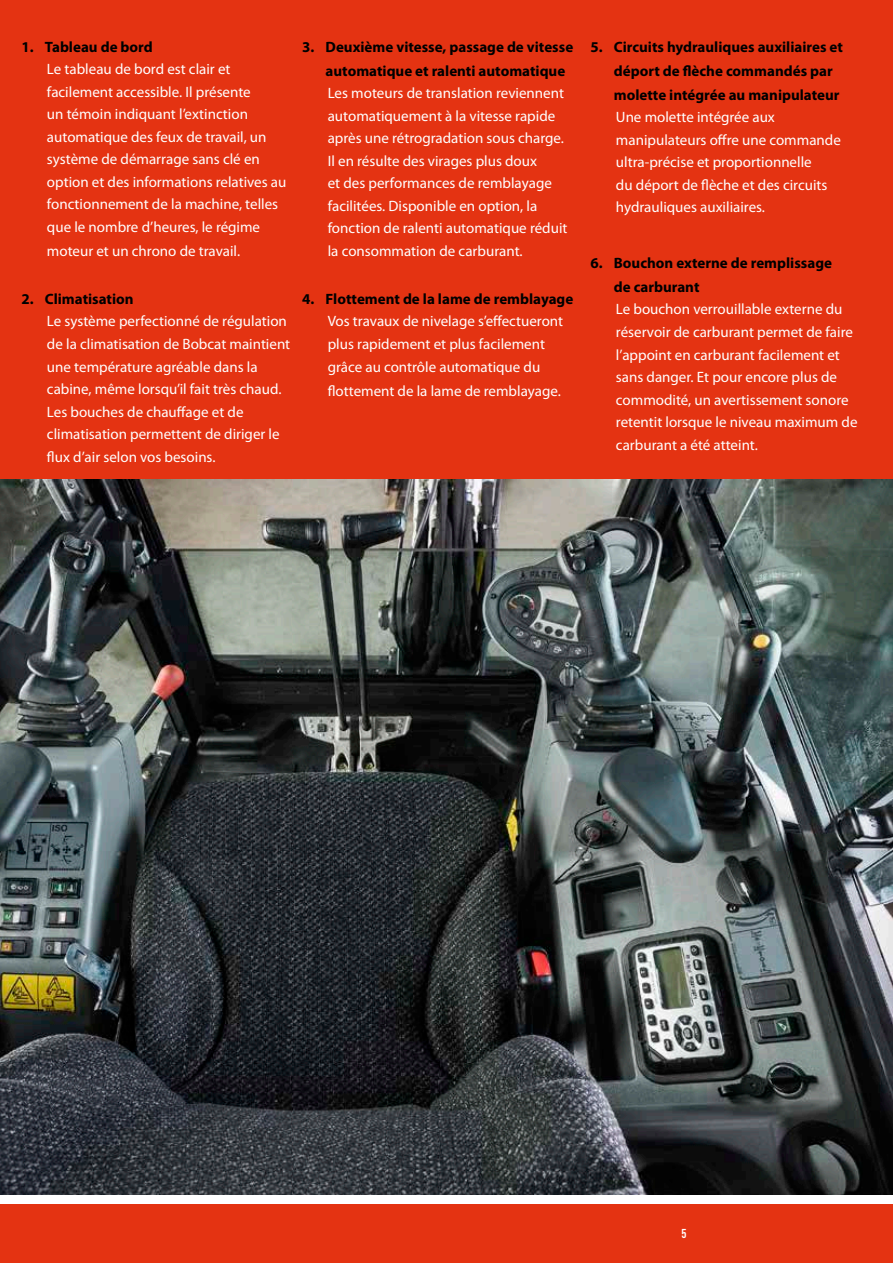
<style>
.page{position:relative;width:893px;height:1263px;background:#fff}
.page>*{position:absolute;margin:0;border:0;box-sizing:border-box;transform-origin:0 0}
.t1{font:15px/22.5px "Myriad Pro";color:#fff}
.t2{font:700 15px/24px "Myriad Pro";color:#000}
.t3{font:700 condensed 12.75px "DIN Pro";color:#fff}
</style>
<div class="page">
<div style="left:0;top:1204px;width:893px;height:59px;background:#e43312"></div>
<img style="left:0;top:479px;width:893px;height:715px">
<div style="left:0;top:0;width:893px;height:479px;background:#e43312"></div>
<p class="t2" style="left:21px;top:34px;width:133px">1. Tableau de bord</p>
<p class="t1" style="left:47px;top:58px;width:241px">Le tableau de bord est clair et facilement accessible. Il présente<br>un témoin indiquant l’extinction automatique des feux de travail, un système de démarrage sans clé en option et des informations relatives au fonctionnement de la machine, telles que le nombre d’heures, le régime</p>
<p class="t1" style="left:47px;top:239px;width:195px">moteur et un chrono de travail.</p>
<p class="t2" style="left:21px;top:286px;width:114px">2. Climatisation</p>
<p class="t1" style="left:47px;top:310px;width:245px">Le système perfectionné de régulation de la climatisation de Bobcat maintient une température agréable dans la cabine, même lorsqu’il fait très chaud.<br>Les bouches de chauffage et de climatisation permettent de diriger le flux d’air selon vos besoins.</p>
<p class="t2" style="left:326px;top:34px;width:249px;text-indent:-23px">3. Deuxième vitesse, passage de vitesse automatique et ralenti automatique</p>
<p class="t1" style="left:328px;top:82px;width:241px">Les moteurs de translation reviennent automatiquement à la vitesse rapide après une rétrogradation sous charge.<br>Il en résulte des virages plus doux<br>et des performances de remblayage facilitées. Disponible en option, la fonction de ralenti automatique réduit la consommation de carburant.</p>
<p class="t2" style="left:302px;top:286px;width:273px">4. Flottement de la lame de remblayage</p>
<p class="t1" style="left:328px;top:310px;width:237px">Vos travaux de nivelage s’effectueront plus rapidement et plus facilement grâce au contrôle automatique du</p>
<p class="t1" style="left:328px;top:379px;width:235px">flottement de la lame de remblayage.</p>
<p class="t2" style="left:614px;top:34px;width:231px;text-indent:-23px">5. Circuits hydrauliques auxiliaires et déport de flèche commandés par molette intégrée au manipulateur</p>
<p class="t1" style="left:616px;top:106px;width:226px">Une molette intégrée aux manipulateurs offre une commande ultra-précise et proportionnelle<br>du déport de flèche et des circuits hydrauliques auxiliaires.</p>
<p class="t2" style="left:614px;top:250px;width:220px;text-indent:-23px">6. Bouchon externe de remplissage de carburant</p>
<p class="t1" style="left:616px;top:298px;width:243px">Le bouchon verrouillable externe du réservoir de carburant permet de faire l’appoint en carburant facilement et sans danger. Et pour encore plus de commodité, un avertissement sonore retentit lorsque le niveau maximum de carburant a été atteint.</p>
<p class="t3" style="left:681px;top:1224px;width:7px">5</p>
</div>
